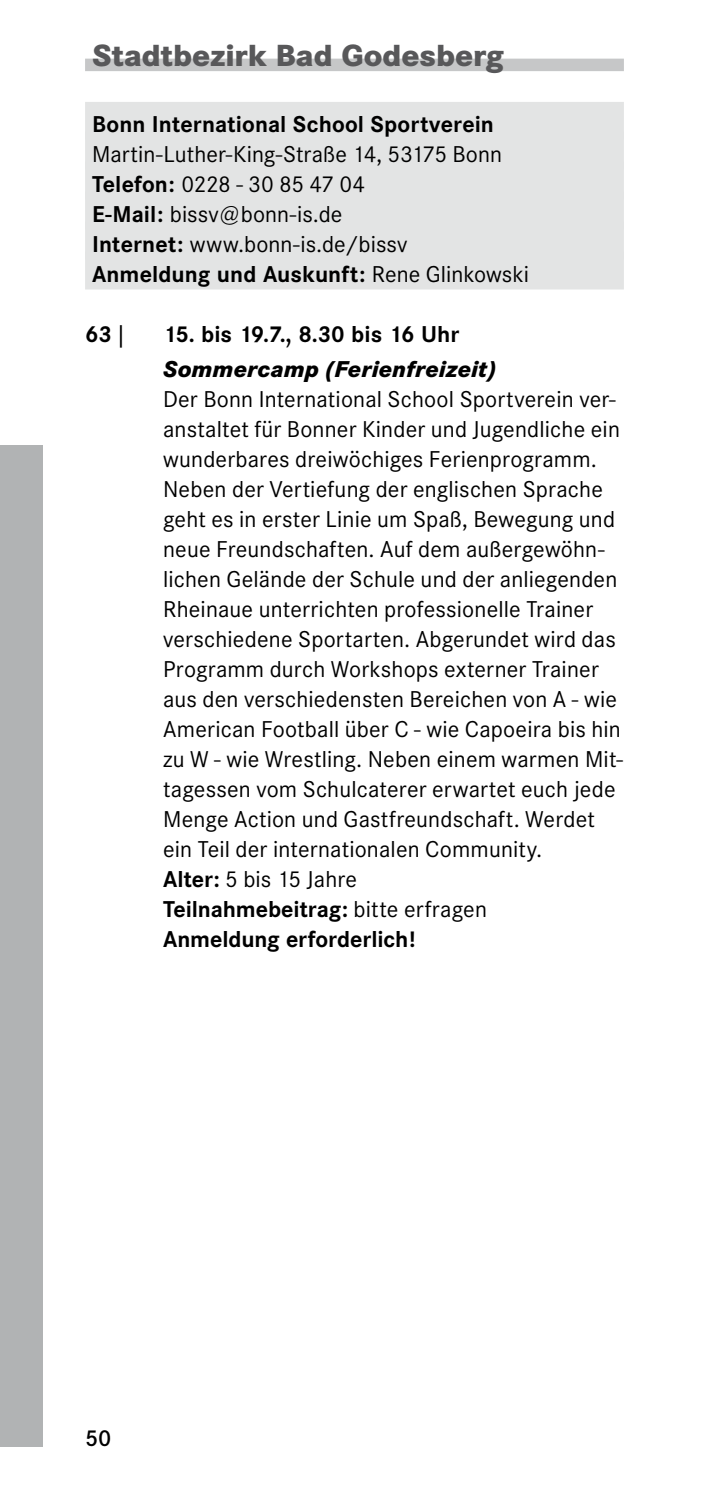
<style>
.page{position:relative;width:709px;height:1489px;background:#fff}
.page>*{position:absolute;margin:0;border:0;box-sizing:border-box;transform-origin:0 0}
.t1{font:800 30px "Corporate SBQ";color:#58585a}
.t2{font:22.5px/30px "Corporate SBQ";letter-spacing:.005em;color:#000}
.t3{font:700 22.5px "Corporate SBQ";letter-spacing:.005em;color:#000}
.t4{font:italic 800 22.5px "Corporate SBQ";letter-spacing:.005em;color:#000}
.t5{font:500 22.5px "Corporate SBQ";color:#000}
.s1{font-weight:700}
</style>
<div class="page">
<div style="left:0;top:445px;width:43px;height:1001px;background:#b1b3b4"></div>
<div style="left:85px;top:59px;width:539px;height:12px;background:#c6c7c8"></div>
<div style="left:85px;top:102px;width:539px;height:37px;background:#e3e4e4"></div>
<div style="left:85px;top:132px;width:539px;height:37px;background:#e3e4e4"></div>
<div style="left:85px;top:162px;width:539px;height:37px;background:#e3e4e4"></div>
<div style="left:85px;top:192px;width:539px;height:37px;background:#e3e4e4"></div>
<div style="left:85px;top:222px;width:539px;height:37px;background:#e3e4e4"></div>
<div style="left:85px;top:252px;width:539px;height:37px;background:#e3e4e4"></div>
<h1 class="t1" style="left:92px;top:36px;width:413px">Stadtbezirk Bad Godesberg</h1>
<p class="t3" style="left:92px;top:111px;width:403px">Bonn International School Sportverein</p>
<p class="t2" style="left:92px;top:140px;width:438px">Martin-Luther-King-Straße 14, 53175 Bonn <span class="s1">Telefon:</span> 0228 - 30 85 47 04<br><span class="s1">E-Mail:</span> bissv@bonn-is.de<br><span class="s1">Internet:</span> www.bonn-is.de/bissv <span class="s1">Anmeldung und Auskunft:</span> Rene Glinkowski</p>
<p class="t3" style="left:85px;top:321px;width:40px">63 |</p>
<p class="t3" style="left:163px;top:321px;width:298px">15. bis 19.7., 8.30 bis 16 Uhr</p>
<p class="t4" style="left:163px;top:354px;width:335px">Sommercamp (Ferienfreizeit)</p>
<p class="t2" style="left:163px;top:384px;width:461px">Der Bonn International School Sportverein ver&shy;anstaltet für Bonner Kinder und Jugendliche ein wunderbares dreiwöchiges Ferienprogramm.<br>Neben der Vertiefung der englischen Sprache geht es in erster Linie um Spaß, Bewegung und neue Freundschaften. Auf dem außergewöhn&shy;lichen Gelände der Schule und der anliegenden Rheinaue unterrichten professionelle Trainer verschiedene Sportarten. Abgerundet wird das Programm durch Workshops externer Trainer aus den verschiedensten Bereichen von A - wie American Football über C - wie Capoeira bis hin zu W - wie Wrestling. Neben einem warmen Mit&shy;tagessen vom Schulcaterer erwartet euch jede Menge Action und Gastfreundschaft. Werdet ein Teil der internationalen Community.<br><span class="s1">Alter:</span> 5 bis 15 Jahre<br><span class="s1">Teilnahmebeitrag:</span> bitte erfragen<br><span class="s1">Anmeldung erforderlich!</span></p>
<p class="t5" style="left:85px;top:1424px;width:28px">50</p>
</div>
